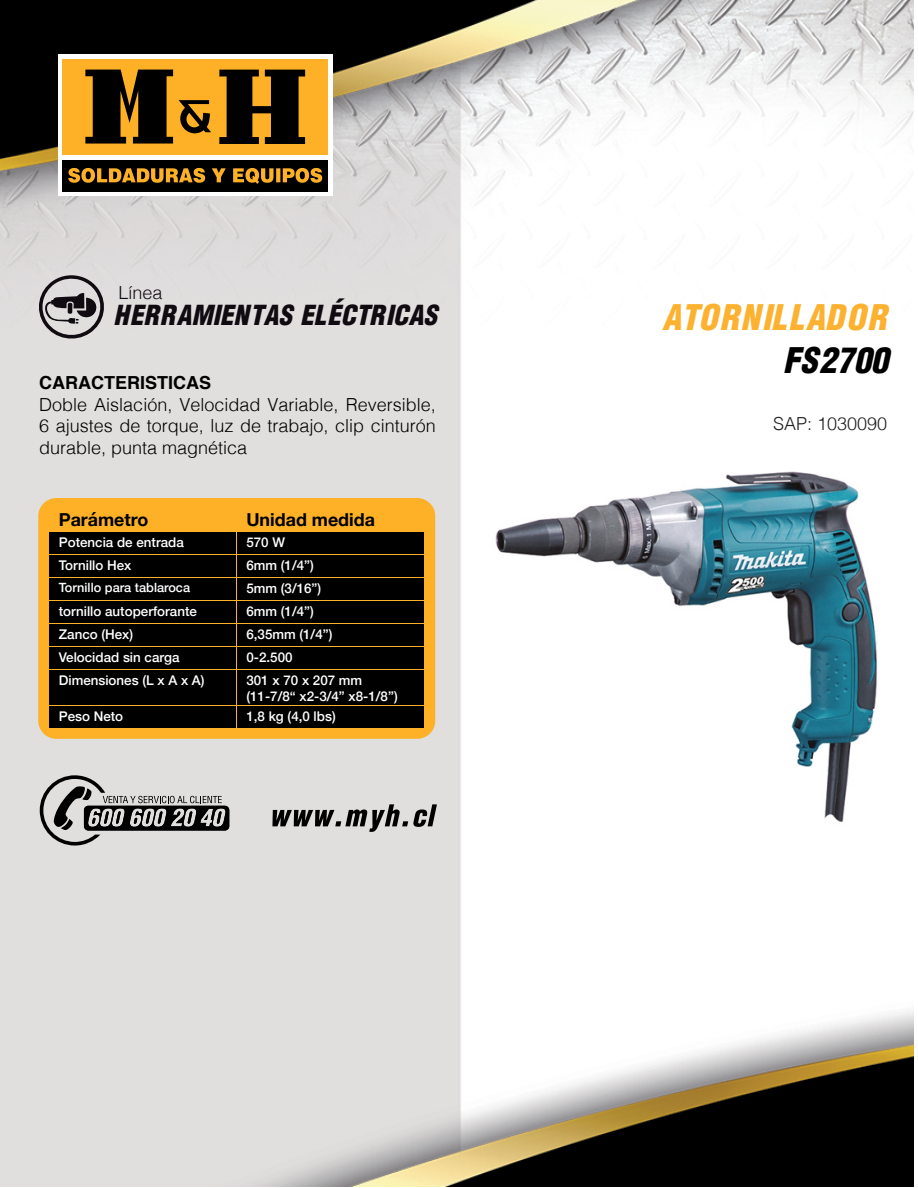
<style>
.page{position:relative;width:918px;height:1188px;background:#fff}
.page>*{position:absolute;margin:0;border:0;box-sizing:border-box;transform-origin:0 0}
.t1{font:italic 900 34.5px "Switzerland Cond";color:#fcb230}
.t2{font:italic 900 34.5px "Switzerland Cond";color:#000}
.t3{font:italic 900 27px "Switzerland Cond";color:#0f0b11}
.t4{font:300 18px/21.6px "Helvetica";color:#000;text-align:justify}
.t5{font:700 18px "Helvetica";color:#000}
.t6{font:300 18px "Helvetica";color:#231f20}
.t7{font:300 18px "Helvetica";color:#0f0b11}
.t8{font:700 17.85px "Helvetica Neue";color:#000}
.t9{font:500 13.35px/23px "Helvetica Neue";color:#fff}
.t10{font:500 12.75px "Helvetica Neue";color:#fff}
</style>
<div class="page">
<img style="left:0;top:0;width:914px;height:1186px">
<div style="left:58px;top:54px;width:274px;height:142px;background:#fff"></div>
<div style="left:62px;top:160px;width:266px;height:31px;background:#000"></div>
<svg style="left:68px;top:168px;width:254px;height:16px"></svg>
<div style="left:62px;top:59px;width:266px;height:95px;background:#feb127"></div>
<svg style="left:85px;top:70px;width:88px;height:74px"></svg>
<svg style="left:219px;top:70px;width:86px;height:74px"></svg>
<svg style="left:179px;top:100px;width:32px;height:33px"></svg>
<svg style="left:40px;top:775px;width:189px;height:71px;background:#a09f9e"></svg>
<svg style="left:272px;top:804px;width:165px;height:28px;background:#949493"></svg>
<div style="left:38px;top:498px;width:397px;height:241px;background:#feb127;border-radius:18px"></div>
<div style="left:50px;top:533px;width:186px;height:21px;background:#000"></div>
<div style="left:50px;top:579px;width:186px;height:21px;background:#000"></div>
<div style="left:238px;top:533px;width:186px;height:21px;background:#000"></div>
<div style="left:50px;top:556px;width:186px;height:21px;background:#000"></div>
<div style="left:238px;top:556px;width:186px;height:21px;background:#000"></div>
<div style="left:238px;top:579px;width:186px;height:21px;background:#000"></div>
<div style="left:50px;top:601px;width:186px;height:22px;background:#000"></div>
<div style="left:50px;top:624px;width:186px;height:22px;background:#000"></div>
<div style="left:238px;top:601px;width:186px;height:22px;background:#000"></div>
<div style="left:238px;top:624px;width:186px;height:22px;background:#000"></div>
<div style="left:50px;top:647px;width:186px;height:22px;background:#000"></div>
<div style="left:238px;top:647px;width:186px;height:22px;background:#000"></div>
<div style="left:50px;top:670px;width:186px;height:35px;background:#000"></div>
<div style="left:238px;top:670px;width:186px;height:35px;background:#000"></div>
<div style="left:50px;top:707px;width:186px;height:21px;background:#000"></div>
<div style="left:238px;top:707px;width:186px;height:21px;background:#000"></div>
<img style="left:486px;top:432px;width:410px;height:411px">
<svg style="left:34px;top:274px;width:74px;height:69px;background:#a7a5a6"></svg>
<h3 class="t7" style="left:118px;top:278px;width:46px">Línea</h3>
<h2 class="t3" style="left:113px;top:298px;width:326px">HERRAMIENTAS ELÉCTRICAS</h2>
<h3 class="t5" style="left:39px;top:368px;width:173px">CARACTERISTICAS</h3>
<h3 class="t4" style="left:39px;top:392px;width:398px">Doble Aislación, Velocidad Variable, Reversible, 6 ajustes de torque, luz de trabajo, clip cinturón durable, punta magnética</h3>
<h3 class="t8" style="left:59px;top:506px;width:91px">Parámetro</h3>
<p class="t9" style="left:59px;top:530px;width:126px">Potencia de entrada</p>
<p class="t10" style="left:59px;top:578px;width:133px">Tornillo para tablaroca</p>
<h3 class="t8" style="left:246px;top:506px;width:130px">Unidad medida</h3>
<p class="t9" style="left:246px;top:530px;width:40px">570 W</p>
<p class="t9" style="left:59px;top:553px;width:74px">Tornillo Hex</p>
<p class="t9" style="left:246px;top:553px;width:76px">6mm (1/4”)<br>5mm (3/16”)</p>
<p class="t9" style="left:59px;top:598px;width:140px">tornillo autoperforante<br>Zanco (Hex)</p>
<p class="t9" style="left:246px;top:598px;width:88px">6mm (1/4”)<br>6,35mm (1/4”)</p>
<p class="t9" style="left:59px;top:644px;width:122px">Velocidad sin carga</p>
<p class="t9" style="left:246px;top:644px;width:48px">0-2.500</p>
<p class="t9" style="left:59px;top:667px;width:147px">Dimensiones (L x A x A)</p>
<p class="t9" style="left:246px;top:671px;width:153px;line-height:16px">301 x 70 x 207 mm (11-7/8“ x2-3/4” x8-1/8”)</p>
<p class="t9" style="left:59px;top:704px;width:66px">Peso Neto</p>
<p class="t9" style="left:246px;top:704px;width:91px">1,8 kg (4,0 lbs)</p>
<h1 class="t1" style="left:662px;top:296px;width:228px">ATORNILLADOR</h1>
<h1 class="t2" style="left:783px;top:339px;width:107px">FS2700</h1>
<h3 class="t6" style="left:773px;top:408px;width:116px">SAP: 1030090</h3>
</div>
